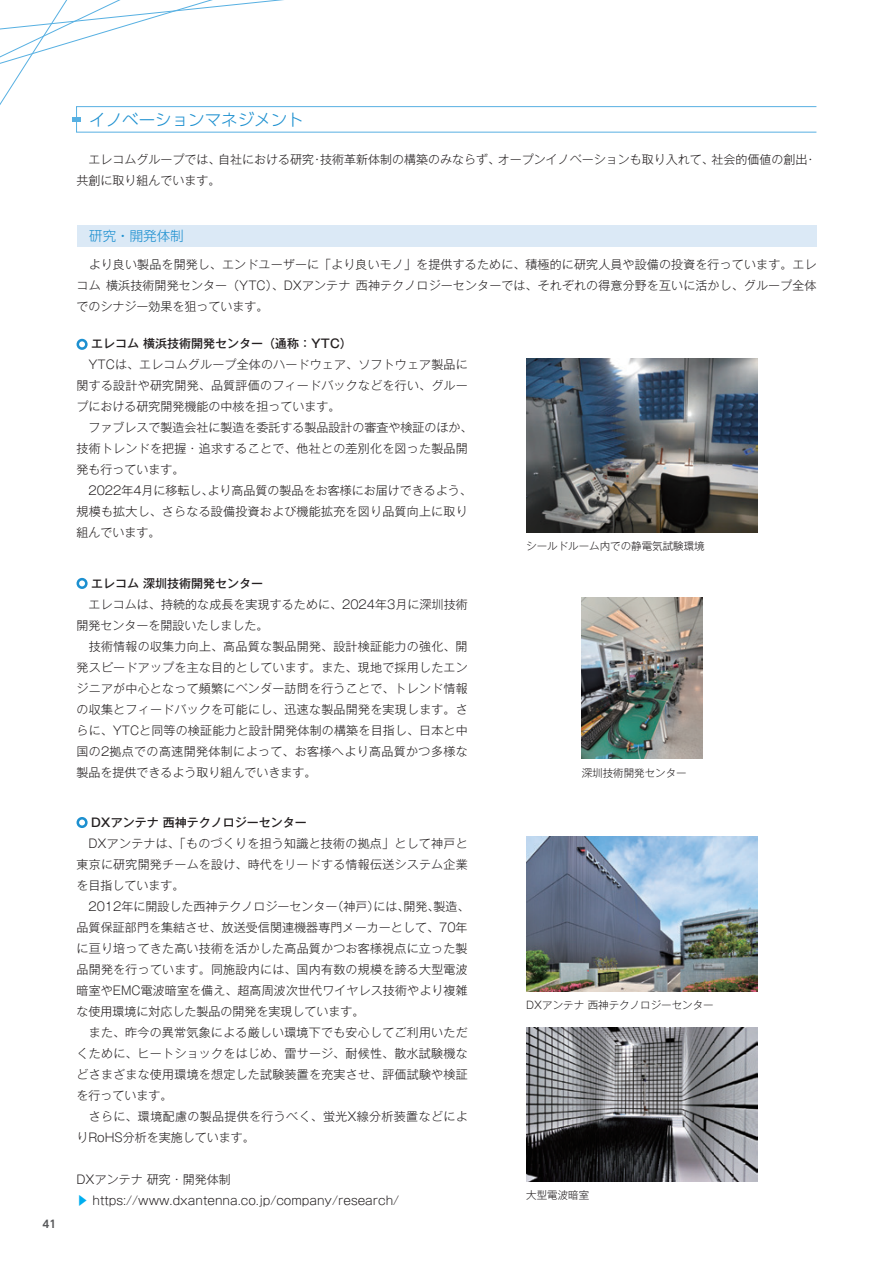
<style>
.page{position:relative;width:893px;height:1263px;background:#fff}
.page>*{position:absolute;margin:0;border:0;box-sizing:border-box;transform-origin:0 0}
.t1{font:300 16.5px "UD Shin Go Pro";color:#1d90d0}
.t2{font:300 13.5px "UD Shin Go Pro";color:#1d90d0}
.t3{font:300 12px/21px "Gothic MB101 Pr 5";letter-spacing:.015em;color:#231f20}
.t4{font:500 12px "Gothic MB101 Pr 5";color:#231f20}
.t5{font:300 10.5px "Gothic MB101 Pr 5";color:#231f20}
.t6{font:700 10.5px "UD Shin Go NT Pro De";color:#57585a}
.s1{color:#00aeef}
</style>
<div class="page">
<svg style="left:0;top:0;width:385px;height:133px"></svg>
<div style="left:76px;top:106px;width:741px;height:26px;border:1px solid #57b0e2"></div>
<div style="left:72px;top:117px;width:9px;height:5px;background:#57b0e2"></div>
<div style="left:77px;top:225px;width:739px;height:22px;background:#dbe9f6"></div>
<div style="left:77px;top:339px;width:11px;height:11px;border:3px solid #1d90d0;border-radius:50%"></div>
<img style="left:526px;top:359px;width:232px;height:173px">
<div style="left:77px;top:817px;width:11px;height:11px;border:3px solid #1d90d0;border-radius:50%"></div>
<div style="left:77px;top:578px;width:11px;height:11px;border:3px solid #1d90d0;border-radius:50%"></div>
<img style="left:526px;top:837px;width:232px;height:154px">
<img style="left:582px;top:598px;width:120px;height:161px">
<img style="left:526px;top:1027px;width:232px;height:154px">
<p class="t6" style="left:43px;top:1215px;width:15px">41</p>
<h1 class="t1" style="left:89px;top:106px;width:216px">イノベーションマネジメント</h1>
<p class="t3" style="left:77px;top:148px;width:741px">　エレコムグループでは、自社における研究・技術革新体制の構築のみならず、オープンイノベーションも取り入れて、社会的価値の創出・共創に取り組んでいます。</p>
<p class="t2" style="left:89px;top:225px;width:96px">研究・開発体制</p>
<p class="t3" style="left:77px;top:253px;width:742px;text-align:justify">　より良い製品を開発し、エンドユーザーに「より良いモノ」を提供するために、積極的に研究人員や設備の投資を行っています。エレコム 横浜技術開発センター（YTC）、DXアンテナ 西神テクノロジーセンターでは、それぞれの得意分野を互いに活かし、グループ全体でのシナジー効果を狙っています。</p>
<p class="t4" style="left:91px;top:334px;width:262px">エレコム 横浜技術開発センター（通称：YTC）</p>
<p class="t3" style="left:77px;top:353px;width:397px">　YTCは、エレコムグループ全体のハードウェア、ソフトウェア製品に関する設計や研究開発、品質評価のフィードバックなどを行い、グループにおける研究開発機能の中核を担っています。<br>　ファブレスで製造会社に製造を委託する製品設計の審査や検証のほか、技術トレンドを把握・追求することで、他社との差別化を図った製品開発も行っています。<br>　2022年4月に移転し、より高品質の製品をお客様にお届けできるよう、規模も拡大し、さらなる設備投資および機能拡充を図り品質向上に取り組んでいます。</p>
<p class="t5" style="left:526px;top:537px;width:180px">シールドルーム内での静電気試験環境</p>
<p class="t4" style="left:91px;top:573px;width:173px">エレコム 深圳技術開発センター</p>
<p class="t3" style="left:77px;top:592px;width:393px">　エレコムは、持続的な成長を実現するために、2024年3月に深圳技術開発センターを開設いたしました。<br>　技術情報の収集力向上、高品質な製品開発、設計検証能力の強化、開発スピードアップを主な目的としています。また、現地で採用したエンジニアが中心となって頻繁にベンダー訪問を行うことで、トレンド情報の収集とフィードバックを可能にし、迅速な製品開発を実現します。さらに、YTCと同等の検証能力と設計開発体制の構築を目指し、日本と中国の2拠点での高速開発体制によって、お客様へより高品質かつ多様な製品を提供できるよう取り組んでいきます。</p>
<p class="t4" style="left:91px;top:812px;width:217px">DXアンテナ 西神テクノロジーセンター</p>
<p class="t3" style="left:77px;top:831px;width:394px">　DXアンテナは、「ものづくりを担う知識と技術の拠点」として神⼾と東京に研究開発チームを設け、時代をリードする情報伝送システム企業を目指しています。<br>　2012年に開設した西神テクノロジーセンター（神⼾）には、開発、製造、品質保証部門を集結させ、放送受信関連機器専門メーカーとして、70年に亘り培ってきた高い技術を活かした高品質かつお客様視点に立った製品開発を行っています。同施設内には、国内有数の規模を誇る大型電波暗室やEMC電波暗室を備え、超高周波次世代ワイヤレス技術やより複雑な使用環境に対応した製品の開発を実現しています。<br>　また、昨今の異常気象による厳しい環境下でも安心してご利用いただくために、ヒートショックをはじめ、雷サージ、耐候性、散水試験機などさまざまな使用環境を想定した試験装置を充実させ、評価試験や検証を行っています。<br>　さらに、環境配慮の製品提供を行うべく、蛍光X線分析装置などによりRoHS分析を実施しています。</p>
<p class="t3" style="left:77px;top:1167px;width:324px">DXアンテナ 研究・開発体制<br><span class="s1">▶</span> https://www.dxantenna.co.jp/company/research/</p>
<p class="t5" style="left:582px;top:764px;width:106px">深圳技術開発センター</p>
<p class="t5" style="left:526px;top:996px;width:189px">DXアンテナ 西神テクノロジーセンター</p>
<p class="t5" style="left:526px;top:1186px;width:64px">大型電波暗室</p>
</div>
